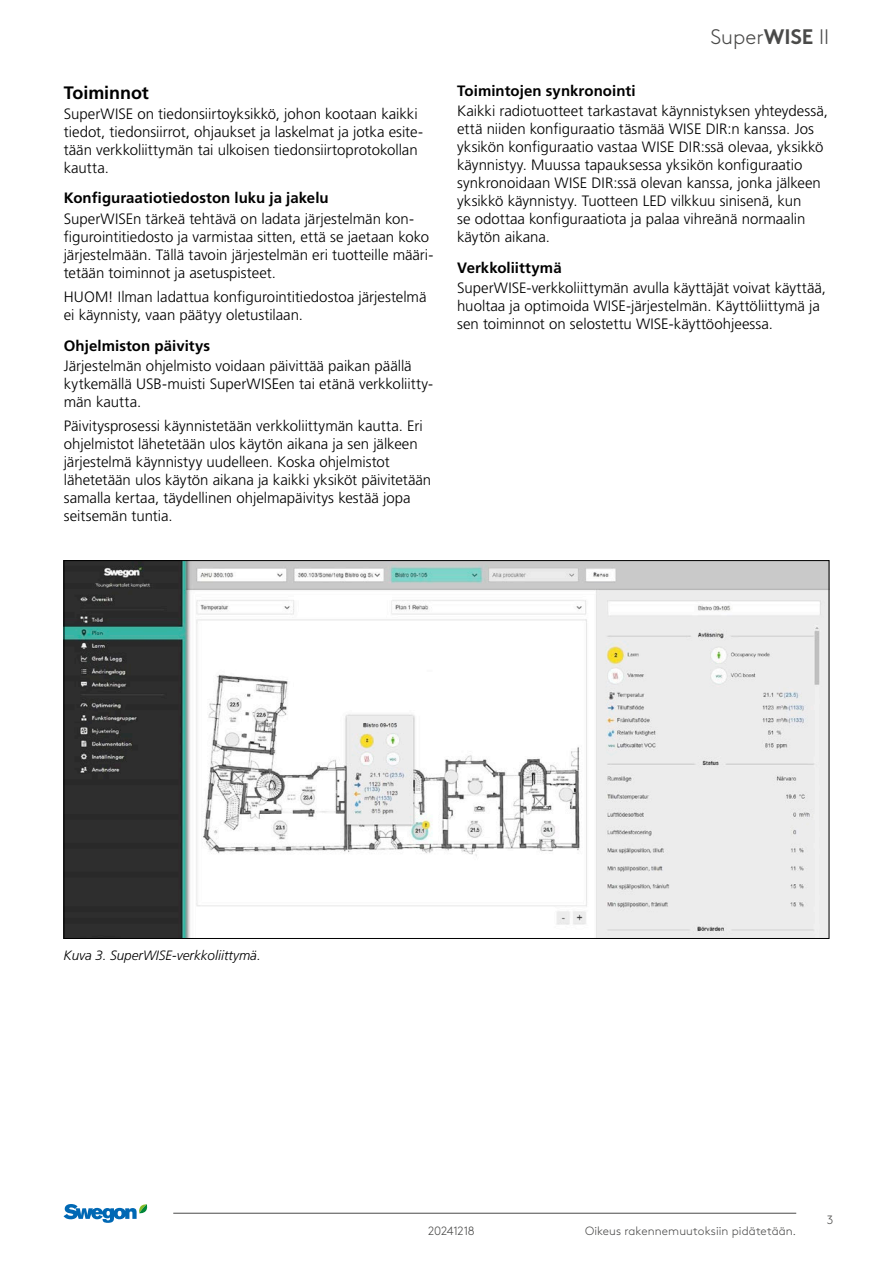
<style>
.page{position:relative;width:893px;height:1263px;background:#fff}
.page>*{position:absolute;margin:0;border:0;box-sizing:border-box;transform-origin:0 0}
.t1{font:300 21px "Swegon Brown";color:#4a4a49}
.t2{font:700 18px "Frutiger LT Pro";letter-spacing:-.005em;color:#000}
.t3{font:300 15px/18px "Frutiger LT Pro";letter-spacing:-.005em;color:#000}
.t4{font:700 15px "Frutiger LT Pro";letter-spacing:.005em;color:#000}
.t5{font:italic 300 13.5px "Frutiger LT Pro";color:#000}
.t6{font:300 12px "Swegon Brown";letter-spacing:.005em;color:#4a4a49}
.t7{font:300 12px "Swegon Brown";letter-spacing:-.02em;color:#4a4a49}
.s1{font-weight:700}
</style>
<div class="page">
<hr style="left:173px;top:1213px;width:623px;height:1px;background:#4a4a49">
<svg style="left:64px;top:1204px;width:84px;height:19px"></svg>
<img style="left:66px;top:562px;width:761px;height:375px">
<p class="t2" style="left:64px;top:82px;width:87px">Toiminnot</p>
<p class="t3" style="left:64px;top:105px;width:361px">SuperWISE on tiedonsiirtoyksikkö, johon kootaan kaikki tiedot, tiedonsiirrot, ohjaukset ja laskelmat ja jotka esite&shy;tään verkkoliittymän tai ulkoisen tiedonsiirtoprotokollan kautta.</p>
<p class="t4" style="left:64px;top:189px;width:266px">Konfiguraatiotiedoston luku ja jakelu</p>
<p class="t3" style="left:64px;top:209px;width:371px">SuperWISEn tärkeä tehtävä on ladata järjestelmän kon&shy;figurointitiedosto ja varmistaa sitten, että se jaetaan koko järjestelmään. Tällä tavoin järjestelmän eri tuotteille määri&shy;tetään toiminnot ja asetuspisteet.</p>
<p class="t3" style="left:64px;top:288px;width:364px">HUOM! Ilman ladattua konfigurointitiedostoa järjestelmä ei käynnisty, vaan päätyy oletustilaan.</p>
<p class="t4" style="left:64px;top:337px;width:148px">Ohjelmiston päivitys</p>
<p class="t3" style="left:64px;top:357px;width:371px">Järjestelmän ohjelmisto voidaan päivittää paikan päällä kytkemällä USB-muisti SuperWISEen tai etänä verkkoliitty&shy;män kautta.</p>
<p class="t3" style="left:64px;top:417px;width:369px">Päivitysprosessi käynnistetään verkkoliittymän kautta. Eri ohjelmistot lähetetään ulos käytön aikana ja sen jälkeen järjestelmä käynnistyy uudelleen. Koska ohjelmistot lähetetään ulos käytön aikana ja kaikki yksiköt päivitetään samalla kertaa, täydellinen ohjelmapäivitys kestää jopa seitsemän tuntia.</p>
<h1 class="t1" style="left:710px;top:22px;width:120px">Super<span class="s1">WISE</span> II</h1>
<p class="t4" style="left:457px;top:82px;width:180px">Toimintojen synkronointi</p>
<p class="t3" style="left:457px;top:102px;width:372px">Kaikki radiotuotteet tarkastavat käynnistyksen yhteydessä, että niiden konfiguraatio täsmää WISE DIR:n kanssa. Jos yksikön konfiguraatio vastaa WISE DIR:ssä olevaa, yksikkö käynnistyy. Muussa tapauksessa yksikön konfiguraatio synkronoidaan WISE DIR:ssä olevan kanssa, jonka jälkeen yksikkö käynnistyy. Tuotteen LED vilkkuu sinisenä, kun<br>se odottaa konfiguraatiota ja palaa vihreänä normaalin käytön aikana.</p>
<p class="t4" style="left:457px;top:259px;width:106px">Verkkoliittymä</p>
<p class="t3" style="left:457px;top:279px;width:370px">SuperWISE-verkkoliittymän avulla käyttäjät voivat käyttää, huoltaa ja optimoida WISE-järjestelmän. Käyttöliittymä ja sen toiminnot on selostettu WISE-käyttöohjeessa.</p>
<p class="t5" style="left:64px;top:948px;width:199px">Kuva 3. SuperWISE-verkkoliittymä.</p>
<p class="t7" style="left:428px;top:1221px;width:48px">20241218</p>
<p class="t6" style="left:585px;top:1221px;width:213px">Oikeus rakennemuutoksiin pidätetään.</p>
<p class="t6" style="left:827px;top:1211px;width:8px">3</p>
</div>
